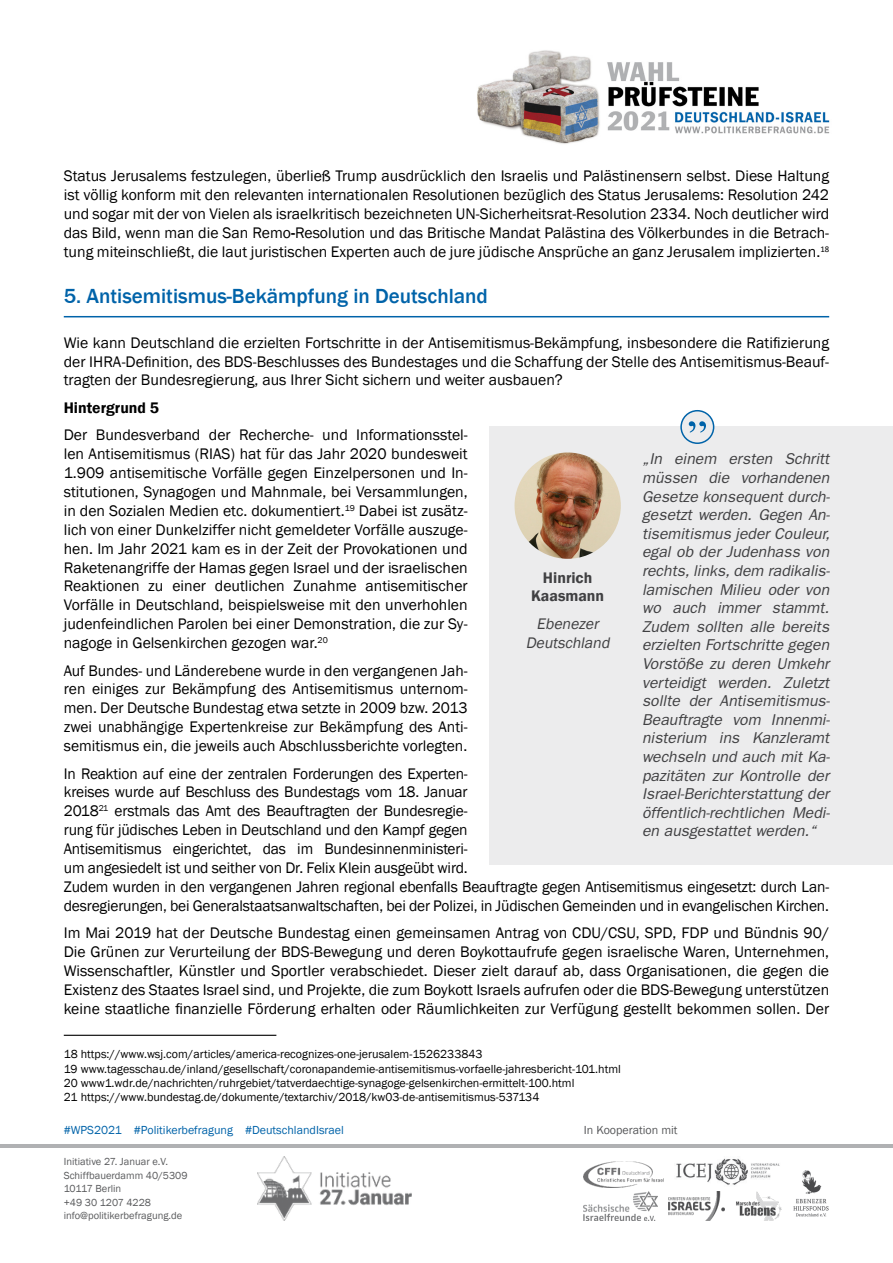
<style>
.page{position:relative;width:893px;height:1263px;background:#fff}
.page>*{position:absolute;margin:0;border:0;box-sizing:border-box;transform-origin:0 0}
.t1{font:500 21px "Franklin Gothic";color:#0063a9}
.t2{font:15.75px/18.9px "Franklin Gothic";letter-spacing:-.01em;color:#000;text-align:justify}
.t3{font:italic 15.75px/18.6px "Franklin Gothic";color:#404042;text-align:justify}
.t4{font:italic 15.75px/18.9px "Franklin Gothic";color:#404042;text-align:center}
.t5{font:600 15.75px/18.9px "Franklin Gothic";color:#404042;text-align:center}
.t6{font:600 15.75px "Franklin Gothic";color:#000}
.t7{font:12px/14.4px "Franklin Gothic";color:#000}
.t8{font:12px "Franklin Gothic";color:#0063a9}
.t9{font:12px "Franklin Gothic";color:#58595b}
.t10{font:10.5px/13.5px "Franklin Gothic";color:#58595b}
.s1{font-weight:600}
</style>
<div class="page">
<img style="left:477px;top:50px;width:353px;height:94px">
<img style="left:584px;top:1161px;width:79px;height:26px">
<img style="left:668px;top:1191px;width:56px;height:29px">
<img style="left:793px;top:1170px;width:36px;height:47px">
<img style="left:258px;top:1157px;width:153px;height:63px">
<img style="left:676px;top:1158px;width:104px;height:27px">
<img style="left:736px;top:1191px;width:46px;height:29px">
<img style="left:584px;top:1191px;width:73px;height:29px">
<hr style="left:0;top:1144px;width:893px;height:3px;background:#b0b1b3">
<hr style="left:64px;top:316px;width:765px;height:1px;background:#0063a9">
<hr style="left:64px;top:1035px;width:212px;height:1px;background:#000">
<div style="left:489px;top:427px;width:404px;height:438px;background:#ececed"></div>
<img style="left:514px;top:452px;width:107px;height:107px;border-radius:53px">
<div style="left:681px;top:411px;width:33px;height:32px;background:#ececed;border-radius:50%"></div>
<div style="left:680px;top:410px;width:34px;height:34px;border:2px solid #0063a9;border-radius:50%"></div>
<svg style="left:689px;top:421px;width:17px;height:12px"></svg>
<p class="t2" style="left:64px;top:167px;width:767px">Status Jerusalems festzulegen, überließ Trump ausdrücklich den Israelis und Palästinensern selbst. Diese Haltung ist völlig konform mit den relevanten internationalen Resolutionen bezüglich des Status Jerusalems: Resolution 242 und sogar mit der von Vielen als israelkritisch bezeichneten UN-Sicherheitsrat-Resolution 2334. Noch deutlicher wird das Bild, wenn man die San Remo<span class="s1">-</span>Resolution und das Britische Mandat Palästina des Völkerbundes in die Betrach&shy;tung miteinschließt, die laut juristischen Experten auch de jure jüdische Ansprüche an ganz Jerusalem implizierten.<sup>18</sup></p>
<h1 class="t1" style="left:64px;top:283px;width:426px">5. Antisemitismus-Bekämpfung in Deutschland</h1>
<p class="t2" style="left:64px;top:333px;width:767px">Wie kann Deutschland die erzielten Fortschritte in der Antisemitismus-Bekämpfung, insbesondere die Ratifizierung der IHRA-Definition, des BDS-Beschlusses des Bundestages und die Schaffung der Stelle des Antisemitismus-Beauf&shy;tragten der Bundesregierung, aus Ihrer Sicht sichern und weiter ausbauen?</p>
<p class="t6" style="left:64px;top:398px;width:97px">Hintergrund 5</p>
<p class="t2" style="left:64px;top:426px;width:405px">Der Bundesverband der Recherche- und Informationsstel&shy;len Antisemitismus (RIAS) hat für das Jahr 2020 bundesweit 1.909 antisemitische Vorfälle gegen Einzelpersonen und In&shy;stitutionen, Synagogen und Mahnmale, bei Versammlungen, in den Sozialen Medien etc. dokumentiert.<sup>19</sup> Dabei ist zusätz&shy;lich von einer Dunkelziffer nicht gemeldeter Vorfälle auszuge&shy;hen. Im Jahr 2021 kam es in der Zeit der Provokationen und Raketenangriffe der Hamas gegen Israel und der israelischen Reaktionen zu einer deutlichen Zunahme antisemitischer Vorfälle in Deutschland, beispielsweise mit den unverhohlen judenfeindlichen Parolen bei einer Demonstration, die zur Sy&shy;nagoge in Gelsenkirchen gezogen war.<sup>20</sup></p>
<p class="t2" style="left:64px;top:661px;width:405px">Auf Bundes- und Länderebene wurde in den vergangenen Jah&shy;ren einiges zur Bekämpfung des Antisemitismus unternom&shy;men. Der Deutsche Bundestag etwa setzte in 2009 bzw. 2013 zwei unabhängige Expertenkreise zur Bekämpfung des Anti&shy;semitismus ein, die jeweils auch Abschlussberichte vorlegten.</p>
<p class="t2" style="left:64px;top:764px;width:767px;text-align:left">In Reaktion auf eine der zentralen Forderungen des Experten-<br>kreises wurde auf Beschluss des Bundestags vom 18. Januar<br>2018<sup>21</sup> erstmals das Amt des Beauftragten der Bundesregie-<br>rung für jüdisches Leben in Deutschland und den Kampf gegen<br>Antisemitismus eingerichtet, das im Bundesinnenministeri-<br>um angesiedelt ist und seither von Dr. Felix Klein ausgeübt wird.<br>Zudem wurden in den vergangenen Jahren regional ebenfalls Beauftragte gegen Antisemitismus eingesetzt: durch Lan&shy;desregierungen, bei Generalstaatsanwaltschaften, bei der Polizei, in Jüdischen Gemeinden und in evangelischen Kirchen.</p>
<p class="t2" style="left:64px;top:924px;width:767px">Im Mai 2019 hat der Deutsche Bundestag einen gemeinsamen Antrag von CDU/CSU, SPD, FDP und Bündnis 90/ Die Grünen zur Verurteilung der BDS-Bewegung und deren Boykottaufrufe gegen israelische Waren, Unternehmen, Wissenschaftler, Künstler und Sportler verabschiedet. Dieser zielt darauf ab, dass Organisationen, die gegen die Existenz des Staates Israel sind, und Projekte, die zum Boykott Israels aufrufen oder die BDS-Bewegung unterstützen keine staatliche finanzielle Förderung erhalten oder Räumlichkeiten zur Verfügung gestellt bekommen sollen. Der</p>
<p class="t7" style="left:64px;top:1047px;width:559px">18 https://www.wsj.com/articles/america-recognizes-one-jerusalem-1526233843<br>19 www.tagesschau.de/inland/gesellschaft/coronapandemie-antisemitismus-vorfaelle-jahresbericht-101.html 20 www1.wdr.de/nachrichten/ruhrgebiet/tatverdaechtige-synagoge-gelsenkirchen-ermittelt-100.html<br>21 https://www.bundestag.de/dokumente/textarchiv/2018/kw03-de-antisemitismus-537134</p>
<p class="t3" style="left:642px;top:450px;width:189px">„In einem ersten Schritt müssen die vorhandenen Gesetze konsequent durch&shy;gesetzt werden. Gegen An&shy;tisemitismus jeder Couleur, egal ob der Judenhass von rechts, links, dem radikalis&shy;lamischen Milieu oder von wo auch immer stammt.<br>Zudem sollten alle bereits erzielten Fortschritte gegen Vorstöße zu deren Umkehr verteidigt werden. Zuletzt sollte der Antisemitismus-Beauftragte vom Innenmi&shy;nisterium ins Kanzleramt wechseln und auch mit Ka&shy;pazitäten zur Kontrolle der Israel-Berichterstattung der öffentlich-rechtlichen Medi&shy;en ausgestattet werden.“</p>
<p class="t5" style="left:531px;top:568px;width:75px">Hinrich<br>Kaasmann</p>
<p class="t4" style="left:526px;top:614px;width:89px">Ebenezer<br>Deutschland</p>
<p class="t8" style="left:64px;top:1123px;width:282px">#WPS2021 #Politikerbefragung #DeutschlandIsrael</p>
<p class="t9" style="left:584px;top:1123px;width:95px">In Kooperation mit</p>
<p class="t10" style="left:64px;top:1155px;width:125px">Initiative 27. Januar e.V.<br>Schiffbauerdamm 40/5309<br>10117 Berlin<br>+49 30 1207 4228 info@politikerbefragung.de</p>
</div>
